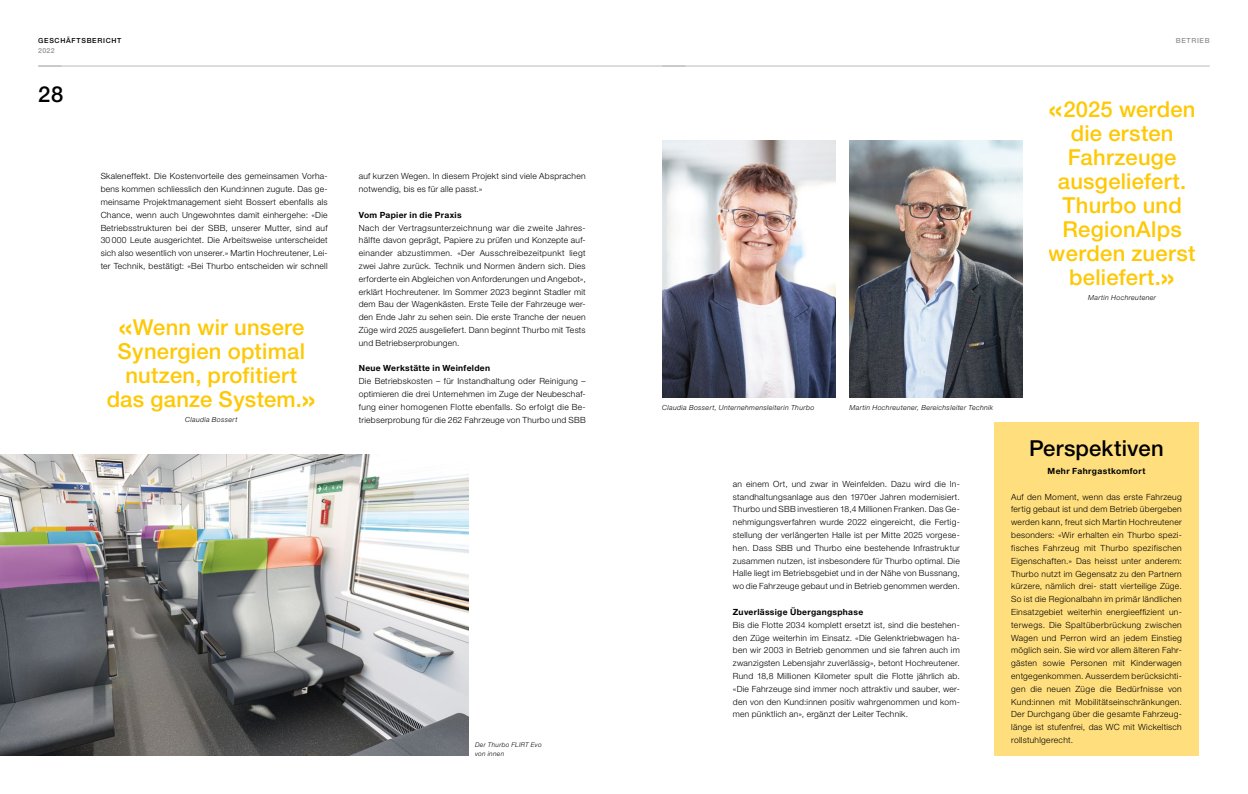
<style>
.page{position:relative;width:1248px;height:794px;background:#fff}
.page>*{position:absolute;margin:0;border:0;box-sizing:border-box;transform-origin:0 0}
.t1{font:500 22px/24px "Helvetica Neue LT Pro";letter-spacing:.01em;color:#fec805;text-align:center}
.t2{font:500 22px "Helvetica Neue LT Pro";letter-spacing:.01em;color:#000}
.t3{font:300 8.5px/12.8px "Helvetica Neue LT Pro";letter-spacing:.03em;color:#000;text-align:justify}
.t4{font:700 8.5px "Helvetica Neue LT Pro";letter-spacing:.035em;color:#000}
.t5{font:italic 300 7px "Helvetica Neue LT Pro";letter-spacing:.05em;color:#000}
.t6{font:500 7px "Helvetica Neue LT Pro";letter-spacing:.1em;color:#000}
.t7{font:500 7px "Helvetica Neue LT Pro";letter-spacing:.095em;color:#949290}
.t8{font:italic 300 6.5px/9px "Helvetica Neue LT Pro";letter-spacing:.05em;color:#000}
.s1{font-size:32px}
</style>
<div class="page">
<hr style="left:38px;top:66px;width:1171px;height:1px;background:#bab9b8">
<img style="left:0;top:454px;width:468px;height:302px">
<div style="left:994px;top:423px;width:204px;height:333px;background:#ffdf7d"></div>
<img style="left:662px;top:141px;width:173px;height:256px">
<img style="left:849px;top:141px;width:173px;height:256px">
<p class="t6" style="left:38px;top:37px;width:85px">GESCHÄFTSBERICHT</p>
<p class="t7" style="left:38px;top:47px;width:18px">2022</p>
<h1 class="t2" style="left:38px;top:81px;width:27px">28</h1>
<p class="t3" style="left:101px;top:170px;width:228px">Skaleneffekt. Die Kostenvorteile des gemeinsamen Vorha&shy;bens kommen schliesslich den Kund:innen zugute. Das ge&shy;meinsame Projektmanagement sieht Bossert ebenfalls als Chance, wenn auch Ungewohntes damit einhergehe: «Die Betriebsstrukturen bei der SBB, unserer Mutter, sind auf 30 000 Leute ausgerichtet. Die Arbeitsweise unterscheidet sich also wesentlich von unserer.» Martin Hochreutener, Lei&shy;ter Technik, bestätigt: «Bei Thurbo entscheiden wir schnell</p>
<h1 class="t1" style="left:106px;top:315px;width:211px"><span class="s1">«</span>Wenn wir unsere<br>Synergien optimal nutzen, profitiert das ganze System.<span class="s1">»</span></h1>
<p class="t5" style="left:185px;top:415px;width:54px">Claudia Bossert</p>
<p class="t3" style="left:359px;top:170px;width:228px">auf kurzen Wegen. In diesem Projekt sind viele Absprachen notwendig, bis es für alle passt.»</p>
<p class="t4" style="left:359px;top:209px;width:104px">Vom Papier in die Praxis</p>
<p class="t3" style="left:359px;top:221px;width:228px">Nach der Vertragsunterzeichnung war die zweite Jahres&shy;hälfte davon geprägt, Papiere zu prüfen und Konzepte auf&shy;einander abzustimmen. «Der Ausschreibezeitpunkt liegt zwei Jahre zurück. Technik und Normen ändern sich. Dies erforderte ein Abgleichen von Anforderungen und Angebot», erklärt Hochreutener. Im Sommer 2023 beginnt Stadler mit dem Bau der Wagenkästen. Erste Teile der Fahrzeuge wer&shy;den Ende Jahr zu sehen sein. Die erste Tranche der neuen Züge wird 2025 ausgeliefert. Dann beginnt Thurbo mit Tests und Betriebserprobungen.</p>
<p class="t4" style="left:359px;top:363px;width:133px">Neue Werkstätte in Weinfelden</p>
<p class="t3" style="left:359px;top:375px;width:228px">Die Betriebskosten – für Instandhaltung oder Reinigung – optimieren die drei Unternehmen im Zuge der Neubeschaf&shy;fung einer homogenen Flotte ebenfalls. So erfolgt die Be&shy;triebserprobung für die 262 Fahrzeuge von Thurbo und SBB</p>
<p class="t8" style="left:475px;top:740px;width:68px">Der Thurbo FLIRT Evo von innen</p>
<p class="t7" style="left:1175px;top:37px;width:36px">BETRIEB</p>
<h1 class="t1" style="left:1048px;top:97px;width:148px"><span class="s1">«</span>2025 werden die ersten<br>Fahrzeuge ausgeliefert.<br>Thurbo und<br>RegionAlps werden zuerst beliefert.<span class="s1">»</span></h1>
<p class="t5" style="left:1088px;top:293px;width:69px">Martin Hochreutener</p>
<p class="t5" style="left:662px;top:403px;width:153px">Claudia Bossert, Unternehmensleiterin Thurbo</p>
<p class="t5" style="left:849px;top:403px;width:145px">Martin Hochreutener, Bereichsleiter Technik</p>
<p class="t3" style="left:732px;top:477px;width:228px">an einem Ort, und zwar in Weinfelden. Dazu wird die In&shy;standhaltungsanlage aus den 1970er Jahren modernisiert.<br>Thurbo und SBB investieren 18,4 Millionen Franken. Das Ge&shy;nehmigungsverfahren wurde 2022 eingereicht, die Fertig&shy;stellung der verlängerten Halle ist per Mitte 2025 vorgese&shy;hen. Dass SBB und Thurbo eine bestehende Infrastruktur zusammen nutzen, ist insbesondere für Thurbo optimal. Die Halle liegt im Betriebsgebiet und in der Nähe von Bussnang, wo die Fahrzeuge gebaut und in Betrieb genommen werden.</p>
<p class="t4" style="left:732px;top:606px;width:132px">Zuverlässige Übergangsphase</p>
<p class="t3" style="left:732px;top:618px;width:228px">Bis die Flotte 2034 komplett ersetzt ist, sind die bestehen&shy;den Züge weiterhin im Einsatz. «Die Gelenktriebwagen ha&shy;ben wir 2003 in Betrieb genommen und sie fahren auch im zwanzigsten Lebensjahr zuverlässig», betont Hochreutener.<br>Rund 18,8 Millionen Kilometer spult die Flotte jährlich ab. «Die Fahrzeuge sind immer noch attraktiv und sauber, wer&shy;den von den Kund:innen positiv wahrgenommen und kom&shy;men pünktlich an», ergänzt der Leiter Technik.</p>
<h1 class="t2" style="left:1029px;top:435px;width:136px">Perspektiven</h1>
<p class="t4" style="left:1047px;top:466px;width:99px">Mehr Fahrgastkomfort</p>
<p class="t3" style="left:1011px;top:490px;width:172px;text-align:left">Auf den Moment, wenn das erste Fahrzeug fertig gebaut ist und dem Betrieb übergeben werden kann, freut sich Martin Hochreutener besonders: «Wir erhalten ein Thurbo spezi&shy;fisches Fahrzeug mit Thurbo spezifischen Eigenschaften.» Das heisst unter anderem:<br>Thurbo nutzt im Gegensatz zu den Partnern kürzere, nämlich drei- statt vierteilige Züge.<br>So ist die Regionalbahn im primär ländlichen Einsatzgebiet weiterhin energieeffizient un&shy;terwegs. Die Spaltüberbrückung zwischen Wagen und Perron wird an jedem Einstieg möglich sein. Sie wird vor allem älteren Fahr&shy;gästen sowie Personen mit Kinderwagen entgegenkommen. Ausserdem berücksichti&shy;gen die neuen Züge die Bedürfnisse von Kund:innen mit Mobilitätseinschränkungen.<br>Der Durchgang über die gesamte Fahrzeug&shy;länge ist stufenfrei, das WC mit Wickeltisch rollstuhlgerecht.</p>
</div>
